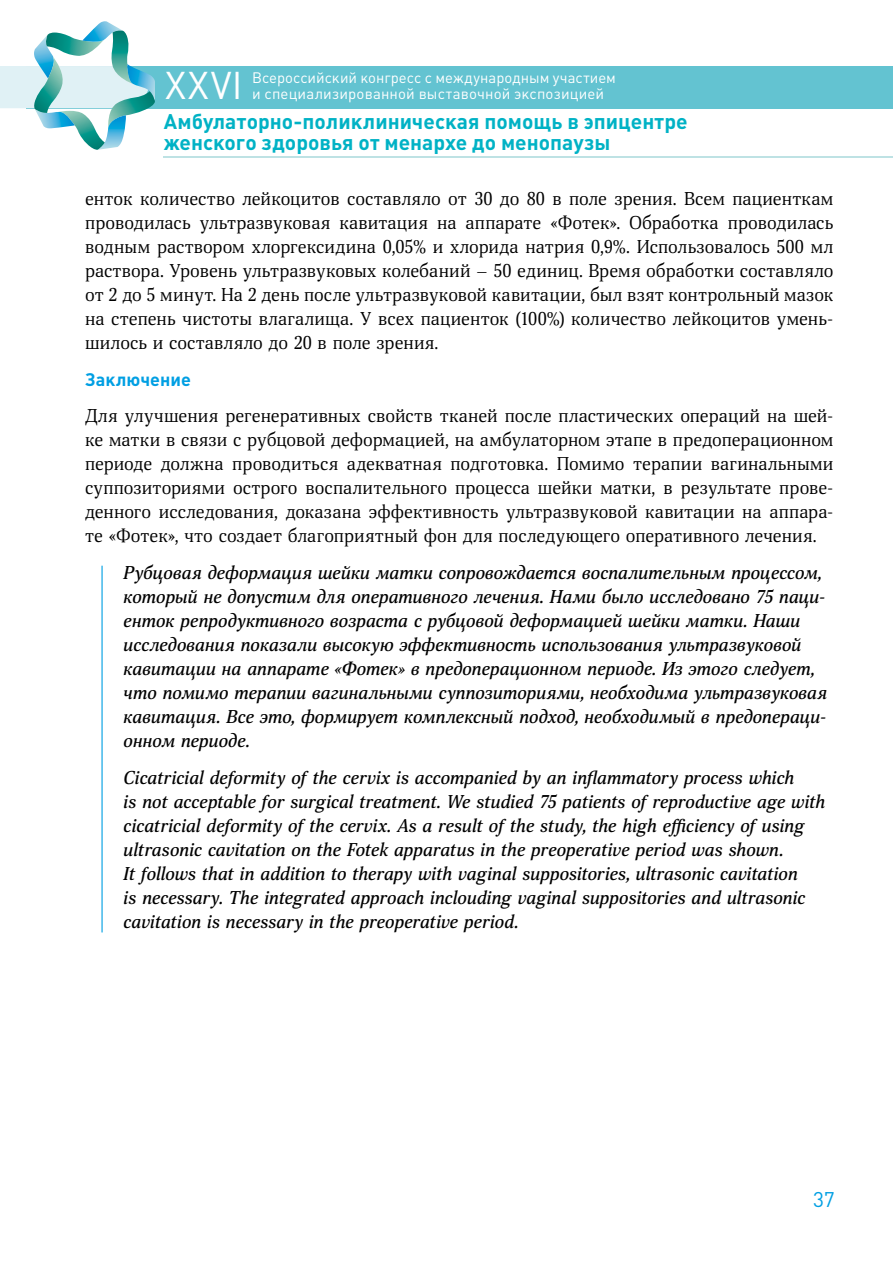
<style>
.page{position:relative;width:893px;height:1263px;background:#fff}
.page>*{position:absolute;margin:0;border:0;box-sizing:border-box;transform-origin:0 0}
.t1{font:38.1px "Plumb C";color:#fff}
.t2{font:700 21px/21px "Plumb C";color:#00b2c5}
.t3{font:21px "Plumb C";color:#009fe3}
.t4{font:italic 500 18px/24px "Scientia";letter-spacing:-.005em;color:#000}
.t5{font:18px/24px "Scientia";letter-spacing:.005em;color:#000;text-align:justify}
.t6{font:700 18px "Plumb C";color:#009fe3}
.t7{font:15px/16.5px "Plumb C";letter-spacing:.01em;color:#fff}
</style>
<div class="page">
<div style="left:27px;top:66px;width:866px;height:42px;background:#63c3d1"></div>
<hr style="left:164px;top:157px;width:729px;height:1px;background:#bee2e4">
<svg style="left:0;top:21px;width:155px;height:129px"></svg>
<hr style="left:101px;top:566px;width:2px;height:366px;background:#009fe3">
<h1 class="t1" style="left:165px;top:64px;width:79px">XXVI</h1>
<p class="t7" style="left:252px;top:69px;width:365px">Всероссийский конгресс с международным участием и специализированной выставочной экспозицией</p>
<p class="t2" style="left:164px;top:111px;width:525px">Амбулаторно-поликлиническая помощь в эпицентре женского здоровья от менархе до менопаузы</p>
<p class="t5" style="left:85px;top:187px;width:750px">енток количество лейкоцитов составляло от 30 до 80 в поле зрения. Всем пациенткам проводилась ультразвуковая кавитация на аппарате «Фотек». Обработка проводилась водным раствором хлоргексидина 0,05% и хлорида натрия 0,9%. Использовалось 500 мл раствора. Уровень ультразвуковых колебаний – 50 единиц. Время обработки составляло от 2 до 5 минут. На 2 день после ультразвуковой кавитации, был взят контрольный мазок на степень чистоты влагалища. У всех пациенток (100%) количество лейкоцитов умень&shy;шилось и составляло до 20 в поле зрения.</p>
<p class="t6" style="left:85px;top:369px;width:107px">Заключение</p>
<p class="t5" style="left:85px;top:404px;width:750px">Для улучшения регенеративных свойств тканей после пластических операций на шей&shy;ке матки в связи с рубцовой деформацией, на амбулаторном этапе в предоперационном периоде должна проводиться адекватная подготовка. Помимо терапии вагинальными суппозиториями острого воспалительного процесса шейки матки, в результате прове&shy;денного исследования, доказана эффективность ультразвуковой кавитации на аппара&shy;те «Фотек», что создает благоприятный фон для последующего оперативного лечения.</p>
<p class="t4" style="left:123px;top:561px;width:705px">Рубцовая деформация шейки матки сопровождается воспалительным процессом, который не допустим для оперативного лечения. Нами было исследовано 75 паци&shy;енток репродуктивного возраста с рубцовой деформацией шейки матки. Наши исследования показали высокую эффективность использования ультразвуковой кавитации на аппарате «Фотек» в предоперационном периоде. Из этого следует, что помимо терапии вагинальными суппозиториями, необходима ультразвуковая кавитация. Все это, формирует комплексный подход, необходимый в предопераци&shy;онном периоде.</p>
<p class="t4" style="left:123px;top:766px;width:703px">Cicatricial deformity of the cervix is accompanied by an inflammatory process which<br>is not acceptable for surgical treatment. We studied 75 patients of reproductive age with cicatricial deformity of the cervix. As a result of the study, the high efficiency of using ultrasonic cavitation on the Fotek apparatus in the preoperative period was shown.<br>It follows that in addition to therapy with vaginal suppositories, ultrasonic cavitation<br>is necessary. The integrated approach inclouding vaginal suppositories and ultrasonic cavitation is necessary in the preoperative period.</p>
<p class="t3" style="left:813px;top:1187px;width:23px">37</p>
</div>
